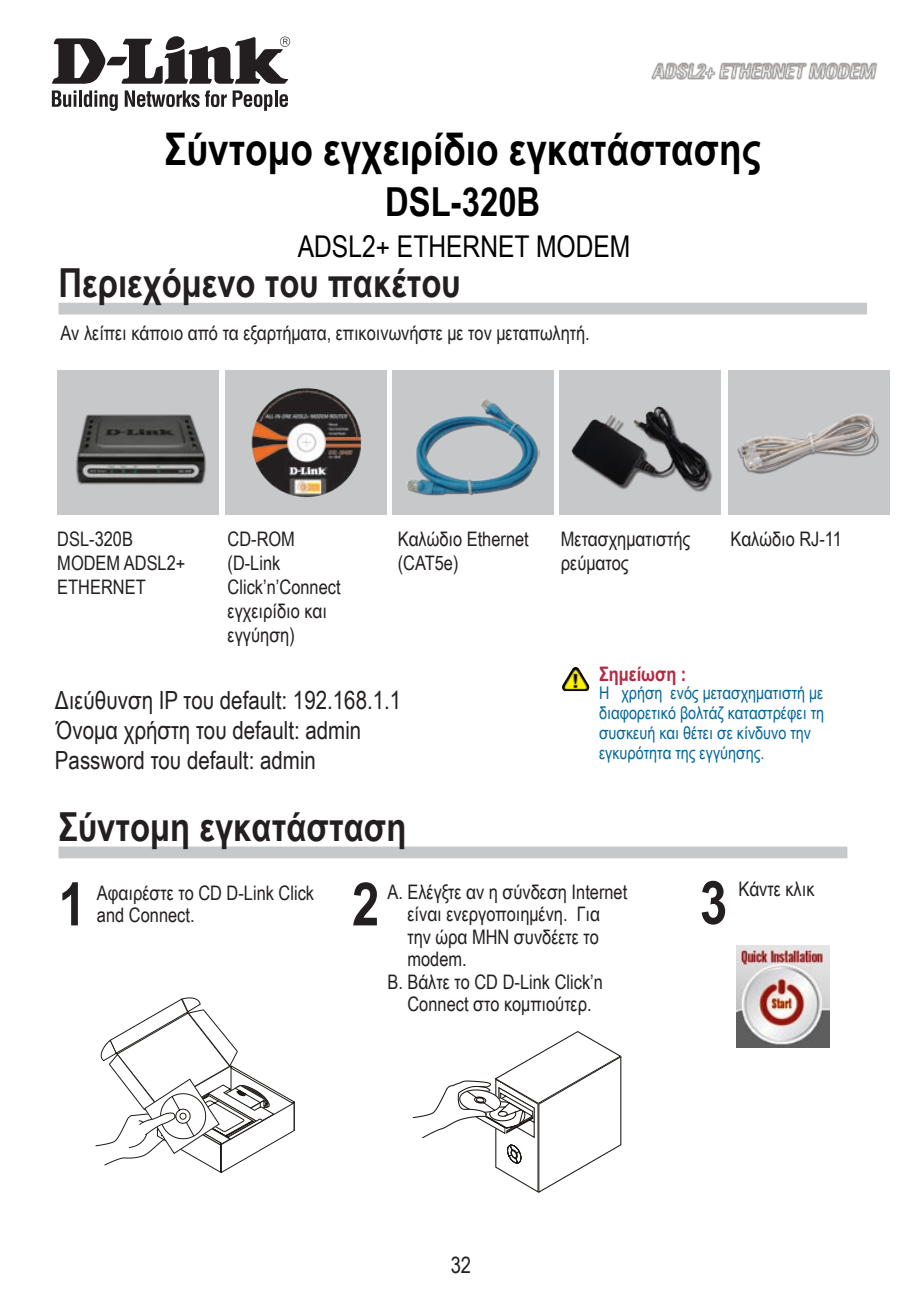
<style>
.page{position:relative;width:922px;height:1297px;background:#fff}
.page>*{position:absolute;margin:0;border:0;box-sizing:border-box;transform-origin:0 0}
.t1{font:700 60px "Arial Narrow";color:#231f20}
.t2{font:700 45px "Arial Narrow";color:#000}
.t3{font:700 40px "Arial Narrow";color:#231f20}
.t4{font:700 40px "Arial Narrow";color:#000}
.t5{font:30px "Arial Narrow";color:#000}
.t6{font:25px/30px "Arial Narrow";color:#231f20}
.t7{font:22.5px "Arial Narrow";color:#231f20}
.t8{font:20px/24px "Arial Narrow";color:#231f20}
.t9{font:700 20px "Arial Narrow";color:#b52842}
.t10{font:17.5px/20px "Arial Narrow";color:#00689a}
</style>
<div class="page">
<svg style="left:52px;top:90px;width:24px;height:17px"></svg>
<hr style="left:79px;top:90px;width:3px;height:17px;background:#231f20">
<svg style="left:84px;top:90px;width:34px;height:21px"></svg>
<svg style="left:125px;top:90px;width:74px;height:17px"></svg>
<svg style="left:205px;top:90px;width:67px;height:21px"></svg>
<hr style="left:274px;top:90px;width:3px;height:17px;background:#231f20">
<svg style="left:279px;top:94px;width:9px;height:13px"></svg>
<svg style="left:52px;top:36px;width:238px;height:48px"></svg>
<img style="left:651px;top:62px;width:227px;height:18px">
<img style="left:562px;top:667px;width:27px;height:24px">
<svg style="left:95px;top:997px;width:200px;height:176px"></svg>
<svg style="left:412px;top:1031px;width:210px;height:162px"></svg>
<div style="left:58px;top:846px;width:789px;height:12px;background:#c7c8ca"></div>
<div style="left:58px;top:303px;width:808px;height:11px;background:#c7c8ca"></div>
<div style="left:57px;top:370px;width:162px;height:145px;background:#c7c8ca"></div>
<div style="left:226px;top:370px;width:161px;height:145px;background:#c7c8ca"></div>
<div style="left:392px;top:370px;width:161px;height:145px;background:#c7c8ca"></div>
<div style="left:559px;top:370px;width:161px;height:145px;background:#c7c8ca"></div>
<div style="left:727px;top:370px;width:162px;height:145px;background:#c7c8ca"></div>
<img style="left:407px;top:399px;width:132px;height:97px">
<img style="left:737px;top:414px;width:142px;height:60px">
<img style="left:571px;top:406px;width:142px;height:86px">
<img style="left:251px;top:388px;width:111px;height:110px">
<img style="left:736px;top:946px;width:93px;height:101px">
<img style="left:76px;top:414px;width:130px;height:71px">
<h2 class="t2" style="left:164px;top:115px;width:597px">Σύντομο εγχειρίδιο εγκατάστασης</h2>
<h3 class="t4" style="left:385px;top:171px;width:156px">DSL-320B</h3>
<h3 class="t5" style="left:298px;top:224px;width:334px">ADSL2+ ETHERNET MODEM</h3>
<h3 class="t3" style="left:58px;top:253px;width:403px">Περιεχόμενο του πακέτου</h3>
<p class="t8" style="left:60px;top:320px;width:531px">Αν λείπει κάποιο από τα εξαρτήματα, επικοινωνήστε με τον μεταπωλητή.</p>
<p class="t8" style="left:57px;top:526px;width:130px">DSL-320B<br>MODEM ADSL2+<br>ETHERNET</p>
<p class="t8" style="left:227px;top:526px;width:114px">CD-ROM (D-Link<br>Click’n’Connect εγχειρίδιο και εγγύηση)</p>
<p class="t8" style="left:397px;top:526px;width:132px">Καλώδιο Ethernet (CAT5e)</p>
<p class="t8" style="left:560px;top:526px;width:131px">Μετασχηματιστής ρεύματος</p>
<p class="t8" style="left:730px;top:526px;width:113px">Καλώδιο RJ-11</p>
<p class="t6" style="left:55px;top:684px;width:348px">Διεύθυνση IP του default: 192.168.1.1<br>Όνομα χρήστη του default: admin<br>Password του default: admin</p>
<h3 class="t3" style="left:58px;top:796px;width:349px">Σύντομη εγκατάσταση</h3>
<p class="t9" style="left:599px;top:659px;width:89px">Σημείωση :</p>
<p class="t10" style="left:599px;top:682px;width:226px">Η χρήση ενός μετασχηματιστή με διαφορετικό βολτάζ καταστρέφει τη συσκευή και θέτει σε κίνδυνο την εγκυρότητα της εγγύησης.</p>
<h1 class="t1" style="left:58px;top:859px;width:29px">1</h1>
<p class="t8" style="left:97px;top:881px;width:218px;line-height:22.5px">Αφαιρέστε το CD D-Link Click and Connect.</p>
<h1 class="t1" style="left:352px;top:859px;width:29px">2</h1>
<p class="t8" style="left:387px;top:879px;width:241px">A. Ελέγξτε αν η σύνδεση Internet</p>
<p class="t8" style="left:407px;top:901px;width:194px">είναι ενεργοποιημένη. Για</p>
<p class="t8" style="left:407px;top:924px;width:193px">την ώρα ΜΗΝ συνδέετε το</p>
<p class="t8" style="left:407px;top:946px;width:61px">modem.</p>
<p class="t8" style="left:387px;top:969px;width:217px">B. Βάλτε το CD D-Link Click’n</p>
<p class="t8" style="left:407px;top:991px;width:186px">Connect στο κομπιούτερ.</p>
<h1 class="t1" style="left:699px;top:857px;width:29px">3</h1>
<p class="t8" style="left:738px;top:877px;width:78px">Κάντε κλικ</p>
<p class="t7" style="left:450px;top:1248px;width:21px">32</p>
</div>
